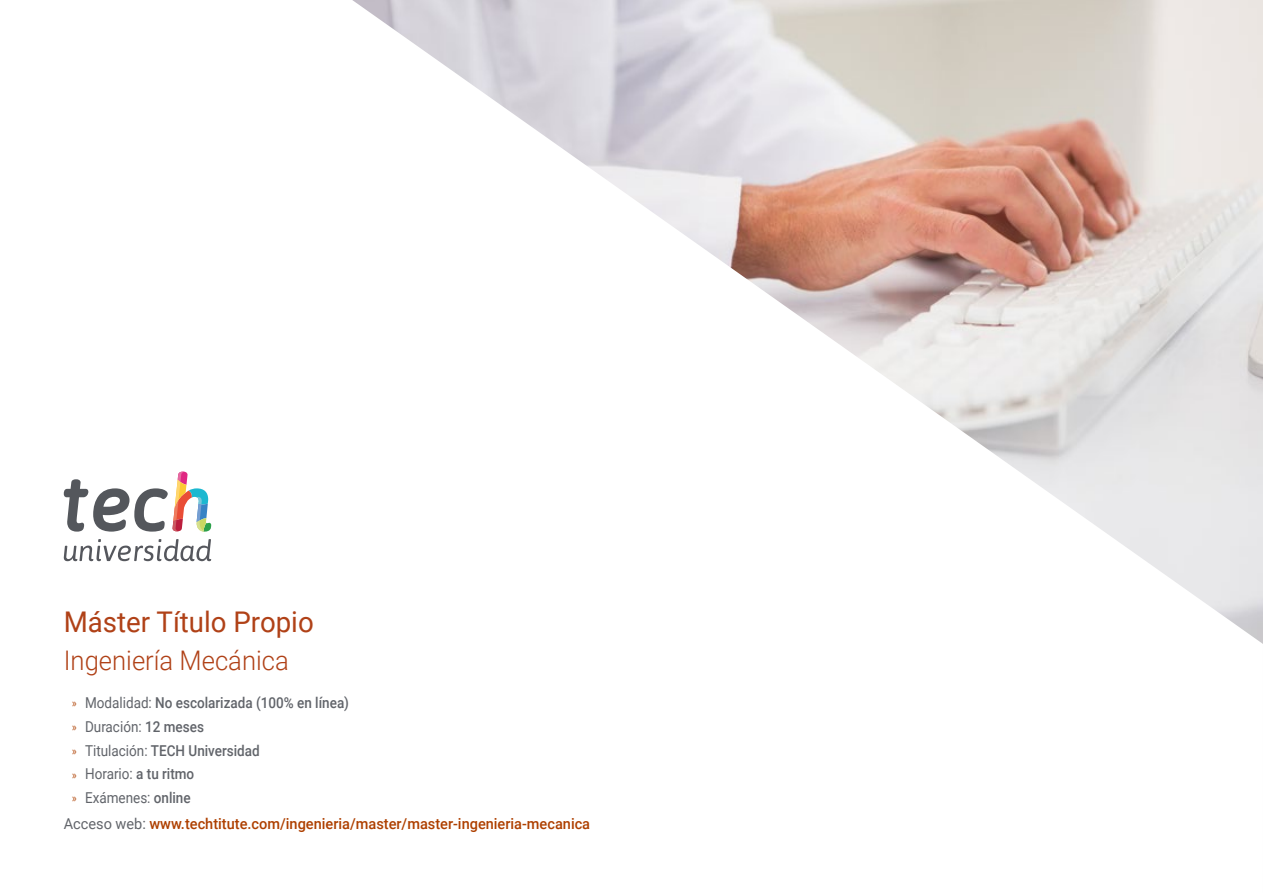
<style>
.page{position:relative;width:1263px;height:893px;background:#fff}
.page>*{position:absolute;margin:0;border:0;box-sizing:border-box;transform-origin:0 0}
.t1{font:28.5px "Roboto";color:#b04117}
.t2{font:300 27px "Roboto";color:#b04117;scale:.95 1}
.t3{font:500 15px/23.7px "Roboto";color:#61646a;scale:.9 1}
.t4{font:500 15px "Roboto";color:#ae4000}
.s1{font-family:"Myriad Pro";font-weight:400;font-size:12px;color:#ae4000}
.s2{font-weight:400}
.s3{font-weight:400;color:#61646a}
</style>
<div class="page">
<img style="left:352px;top:0;width:911px;height:644px">
<svg style="left:64px;top:472px;width:147px;height:60px"></svg>
<svg style="left:64px;top:539px;width:147px;height:22px"></svg>
<h1 class="t1" style="left:64px;top:602px;width:251px">Máster Título Propio</h1>
<h2 class="t2" style="left:64px;top:641px;width:238px">Ingeniería Mecánica</h2>
<p class="t3" style="left:72px;top:690px;width:309px"><span class="s1">»</span> <span class="s2">Modalidad:</span> No escolarizada (100% en línea) <span class="s1">»</span> <span class="s2">Duración:</span> 12 meses<br><span class="s1">»</span> <span class="s2">Titulación:</span> TECH Universidad<br><span class="s1">»</span> <span class="s2">Horario:</span> a tu ritmo<br><span class="s1">»</span> <span class="s2">Exámenes:</span> online</p>
<p class="t4" style="left:64px;top:813px;width:528px"><span class="s3">Acceso web:</span> www.techtitute.com/ingenieria/master/master-ingenieria-mecanica</p>
</div>
